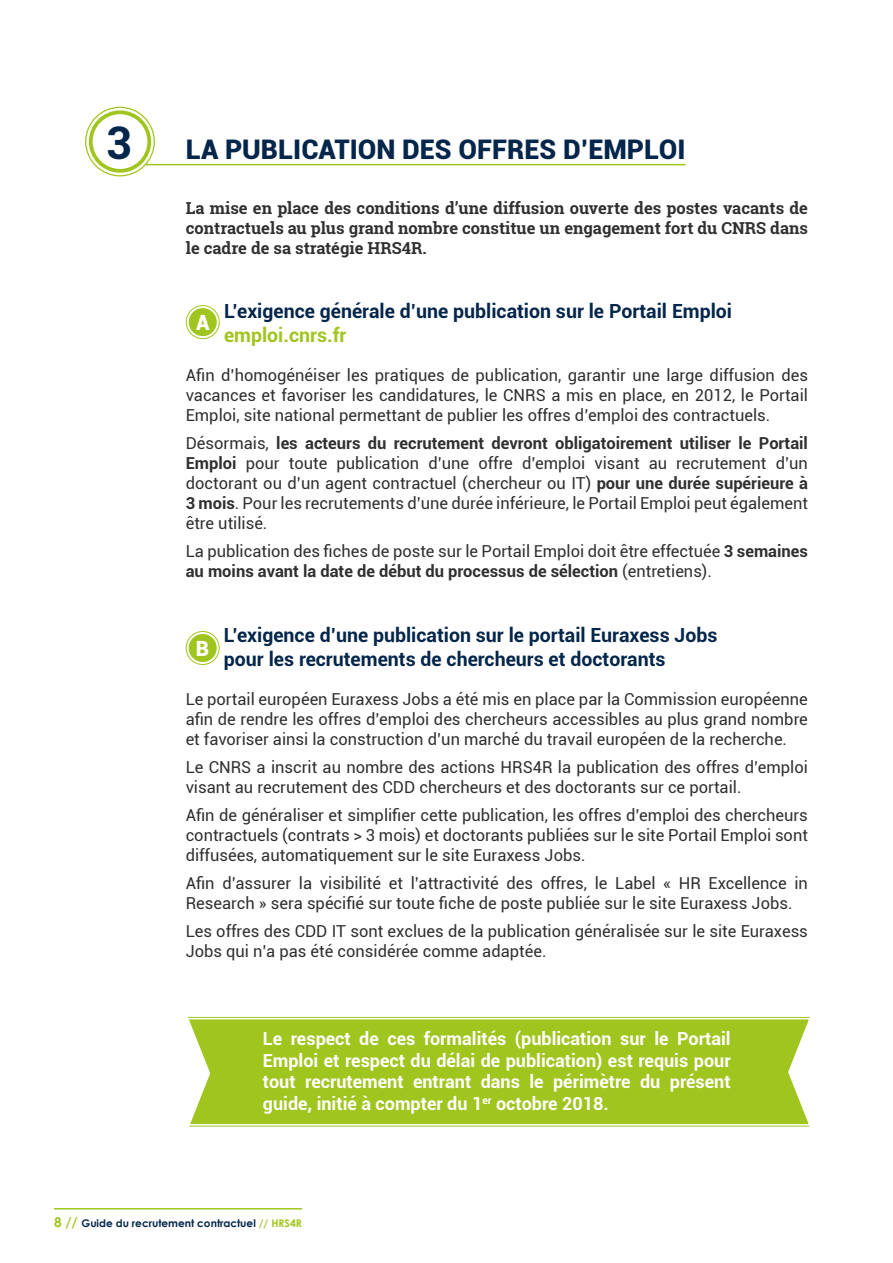
<style>
.page{position:relative;width:893px;height:1263px;background:#fff}
.page>*{position:absolute;margin:0;border:0;box-sizing:border-box;transform-origin:0 0}
.t1{font:700 45px "Roboto Slab";color:#04264b}
.t2{font:900 27px "Roboto";color:#04264b}
.t3{font:900 21px "Roboto";color:#fff}
.t4{font:700 19.5px/23.4px "Roboto";color:#04264b}
.Encart_vert{font:700 18px/21.6px "Roboto";color:#fff;text-align:justify}
.Texte{font:16.5px/19.8px "Roboto";color:#312f30;text-align:justify}
.Titre_chapo{font:700 16.5px/19.8px "Roboto Slab";color:#312f30;text-align:justify}
.t5{font:700 10.5px "Century Gothic";color:#04264b}
.s1{color:#a0c51e}
.s2{font-weight:700}
.s3{font-size:13.5px;color:#a0c51e}
</style>
<div class="page">
<hr style="left:54px;top:1208px;width:248px;height:1px;background:#a0c51e">
<div style="left:210px;top:1016px;width:578px;height:111px;background:#a0c51e"></div>
<div style="left:188px;top:1019px;width:620px;height:105px;border:1px solid #a0c51e"></div>
<div style="left:191px;top:1022px;width:615px;height:99px;border:1px solid #a0c51e"></div>
<div style="left:85px;top:107px;width:70px;height:69px;border:1px solid #a0c51e;border-radius:50%"></div>
<div style="left:89px;top:110px;width:62px;height:63px;border:4px solid #a0c51e;border-radius:50%"></div>
<hr style="left:145px;top:164px;width:541px;height:1px;background:#a0c51e">
<div style="left:189px;top:308px;width:28px;height:28px;background:#a0c51e;border-radius:50%"></div>
<div style="left:186px;top:305px;width:34px;height:34px;border:1px solid #a0c51e;border-radius:50%"></div>
<div style="left:191px;top:310px;width:24px;height:24px;border:1px solid #a0c51e;border-radius:50%"></div>
<div style="left:189px;top:634px;width:28px;height:28px;background:#a0c51e;border-radius:50%"></div>
<div style="left:186px;top:631px;width:34px;height:34px;border:1px solid #a0c51e;border-radius:50%"></div>
<div style="left:191px;top:636px;width:24px;height:24px;border:1px solid #a0c51e;border-radius:50%"></div>
<svg style="left:188px;top:1016px;width:22px;height:111px"></svg>
<svg style="left:788px;top:1016px;width:22px;height:111px"></svg>
<p class="t1" style="left:107px;top:112px;width:26px">3</p>
<p class="t2" style="left:186px;top:131px;width:501px">LA PUBLICATION DES OFFRES D’EMPLOI</p>
<p class="Titre_chapo" style="left:186px;top:198px;width:624px">La mise en place des conditions d’une diffusion ouverte des postes vacants de contractuels au plus grand nombre constitue un engagement fort du CNRS dans le cadre de sa stratégie HRS4R.</p>
<p class="t4" style="left:224px;top:299px;width:510px">L’exigence générale d’une publication sur le Portail Emploi <span class="s1">emploi.cnrs.fr</span></p>
<p class="Texte" style="left:186px;top:365px;width:624px">Afin d’homogénéiser les pratiques de publication, garantir une large diffusion des vacances et favoriser les candidatures, le CNRS a mis en place, en 2012, le Portail Emploi, site national permettant de publier les offres d’emploi des contractuels.</p>
<p class="Texte" style="left:186px;top:433px;width:624px">Désormais, <span class="s2">les acteurs du recrutement devront obligatoirement utiliser le Portail Emploi</span> pour toute publication d’une offre d’emploi visant au recrutement d’un doctorant ou d’un agent contractuel (chercheur ou IT) <span class="s2">pour une durée supérieure à 3 mois</span>. Pour les recrutements d’une durée inférieure, le Portail Emploi peut également être utilisé.</p>
<p class="Texte" style="left:186px;top:540px;width:624px">La publication des fiches de poste sur le Portail Emploi doit être effectuée <span class="s2">3 semaines au moins avant la date de début du processus de sélection</span> (entretiens).</p>
<p class="t3" style="left:196px;top:308px;width:15px">A</p>
<p class="t4" style="left:224px;top:623px;width:495px">L’exigence d’une publication sur le portail Euraxess Jobs pour les recrutements de chercheurs et doctorants</p>
<p class="Texte" style="left:186px;top:689px;width:624px">Le portail européen Euraxess Jobs a été mis en place par la Commission européenne afin de rendre les offres d’emploi des chercheurs accessibles au plus grand nombre et favoriser ainsi la construction d’un marché du travail européen de la recherche.</p>
<p class="Texte" style="left:186px;top:757px;width:624px">Le CNRS a inscrit au nombre des actions HRS4R la publication des offres d’emploi visant au recrutement des CDD chercheurs et des doctorants sur ce portail.</p>
<p class="Texte" style="left:186px;top:805px;width:624px">Afin de généraliser et simplifier cette publication, les offres d’emploi des chercheurs contractuels (contrats &gt; 3 mois) et doctorants publiées sur le site Portail Emploi sont diffusées, automatiquement sur le site Euraxess Jobs.</p>
<p class="Texte" style="left:186px;top:873px;width:624px">Afin d’assurer la visibilité et l’attractivité des offres, le Label « HR Excellence in<br>Research » sera spécifié sur toute fiche de poste publiée sur le site Euraxess Jobs.</p>
<p class="Texte" style="left:186px;top:921px;width:624px">Les offres des CDD IT sont exclues de la publication généralisée sur le site Euraxess<br>Jobs qui n’a pas été considérée comme adaptée.</p>
<p class="t3" style="left:196px;top:633px;width:15px">B</p>
<p class="Encart_vert" style="left:263px;top:1027px;width:469px">Le respect de ces formalités (publication sur le Portail Emploi et respect du délai de publication) est requis pour tout recrutement entrant dans le périmètre du présent guide, initié à compter du 1<sup>er</sup> octobre 2018.</p>
<p class="t5" style="left:54px;top:1215px;width:249px"><span class="s3">8 //</span> Guide du recrutement contractuel <span class="s1">// HRS4R</span></p>
</div>
